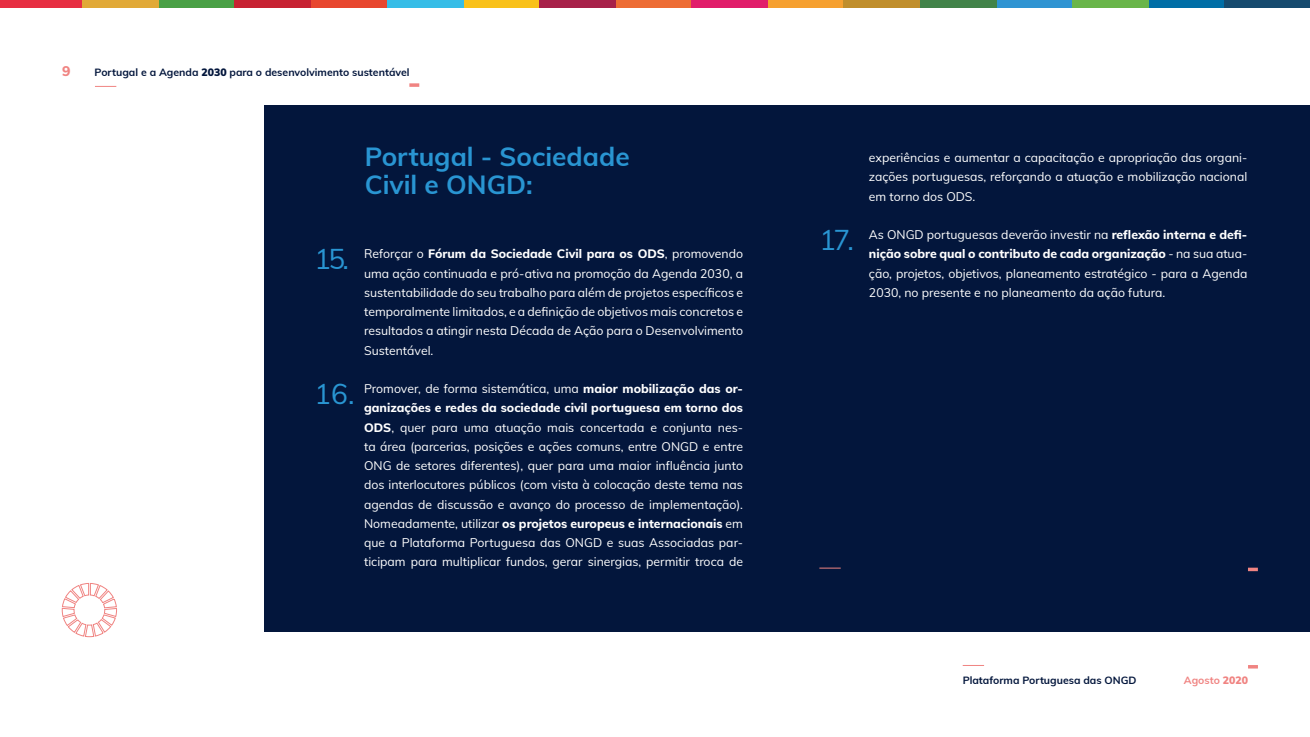
<style>
.page{position:relative;width:1310px;height:737px;background:#fff}
.page>*{position:absolute;margin:0;border:0;box-sizing:border-box;transform-origin:0 0}
.t1{font:28px "Mulish";color:#2995d2}
.t2{font:700 26.25px/28px "Mulish";color:#2995d2}
.t3{font:800 14px "Mulish";color:#f08482}
.t4{font:12.25px/19.2px "Mulish";color:#fff;text-align:justify}
.t5{font:700 10.5px "Mulish";color:#03163c}
.t6{font:700 10.5px "Mulish";color:#f08482}
.s1{font-weight:900}
.s2{font-weight:800}
</style>
<div class="page">
<svg style="left:95px;top:86px;width:21px;height:1px"></svg>
<svg style="left:409px;top:83px;width:10px;height:4px"></svg>
<svg style="left:962px;top:665px;width:22px;height:1px"></svg>
<svg style="left:1248px;top:665px;width:10px;height:3px"></svg>
<div style="left:264px;top:105px;width:1046px;height:526px;background:#03163c"></div>
<svg style="left:819px;top:567px;width:21px;height:1px"></svg>
<svg style="left:1248px;top:567px;width:10px;height:4px"></svg>
<svg style="left:62px;top:583px;width:55px;height:54px"></svg>
<div style="left:0;top:0;width:82px;height:7px;background:#e72e42"></div>
<div style="left:158px;top:0;width:77px;height:7px;background:#49a045"></div>
<div style="left:311px;top:0;width:76px;height:7px;background:#e8462e"></div>
<div style="left:463px;top:0;width:76px;height:7px;background:#f9c11a"></div>
<div style="left:615px;top:0;width:40px;height:7px;background:#ed6c34"></div>
<div style="left:82px;top:0;width:76px;height:7px;background:#e1a937"></div>
<div style="left:235px;top:0;width:76px;height:7px;background:#c72232"></div>
<div style="left:387px;top:0;width:76px;height:7px;background:#36bde7"></div>
<div style="left:539px;top:0;width:76px;height:7px;background:#a72149"></div>
<div style="left:655px;top:0;width:36px;height:7px;background:#ed6c34"></div>
<div style="left:996px;top:0;width:76px;height:7px;background:#2f94d2"></div>
<div style="left:767px;top:0;width:77px;height:7px;background:#f6a02f"></div>
<div style="left:1148px;top:0;width:76px;height:7px;background:#006ea6"></div>
<div style="left:920px;top:0;width:76px;height:7px;background:#428349"></div>
<div style="left:691px;top:0;width:76px;height:7px;background:#e11d6a"></div>
<div style="left:1072px;top:0;width:76px;height:7px;background:#69b549"></div>
<div style="left:844px;top:0;width:76px;height:7px;background:#c08e2c"></div>
<div style="left:1224px;top:0;width:86px;height:7px;background:#164a6e"></div>
<p class="t3" style="left:62px;top:61px;width:10px">9</p>
<p class="t5" style="left:95px;top:64px;width:316px">Portugal e a Agenda <span class="s1">2030</span> para o desenvolvimento sustentável</p>
<h2 class="t2" style="left:365px;top:141px;width:266px">Portugal - Sociedade<br>Civil e ONGD:</h2>
<h1 class="t1" style="left:314px;top:238px;width:36px">15.</h1>
<p class="t4" style="left:364px;top:244px;width:380px">Reforçar o <span class="s2">Fórum da Sociedade Civil para os ODS</span>, promovendo uma ação continuada e pró-ativa na promoção da Agenda 2030, a sustentabilidade do seu trabalho para além de projetos específicos e temporalmente limitados, e a definição de objetivos mais concretos e resultados a atingir nesta Década de Ação para o Desenvolvimento Sustentável.</p>
<h1 class="t1" style="left:314px;top:373px;width:42px">16.</h1>
<p class="t4" style="left:364px;top:378px;width:380px">Promover, de forma sistemática, uma <span class="s2">maior mobilização das or&shy;ganizações e redes da sociedade civil portuguesa em torno dos ODS</span>, quer para uma atuação mais concertada e conjunta nes&shy;ta área (parcerias, posições e ações comuns, entre ONGD e entre ONG de setores diferentes), quer para uma maior influência junto dos interlocutores públicos (com vista à colocação deste tema nas agendas de discussão e avanço do processo de implementação).<br>Nomeadamente, utilizar <span class="s2">os projetos europeus e internacionais</span> em que a Plataforma Portuguesa das ONGD e suas Associadas par&shy;ticipam para multiplicar fundos, gerar sinergias, permitir troca de</p>
<p class="t4" style="left:869px;top:147px;width:380px">experiências e aumentar a capacitação e apropriação das organi&shy;zações portuguesas, reforçando a atuação e mobilização nacional em torno dos ODS.</p>
<h1 class="t1" style="left:819px;top:219px;width:36px">17.</h1>
<p class="t4" style="left:869px;top:224px;width:380px">As ONGD portuguesas deverão investir na <span class="s2">reflexão interna e defi&shy;nição sobre qual o contributo de cada organização</span> - na sua atua&shy;ção, projetos, objetivos, planeamento estratégico - para a Agenda 2030, no presente e no planeamento da ação futura.</p>
<p class="t5" style="left:962px;top:672px;width:175px">Plataforma Portuguesa das ONGD</p>
<p class="t6" style="left:1184px;top:672px;width:66px">Agosto <span class="s1">2020</span></p>
</div>
